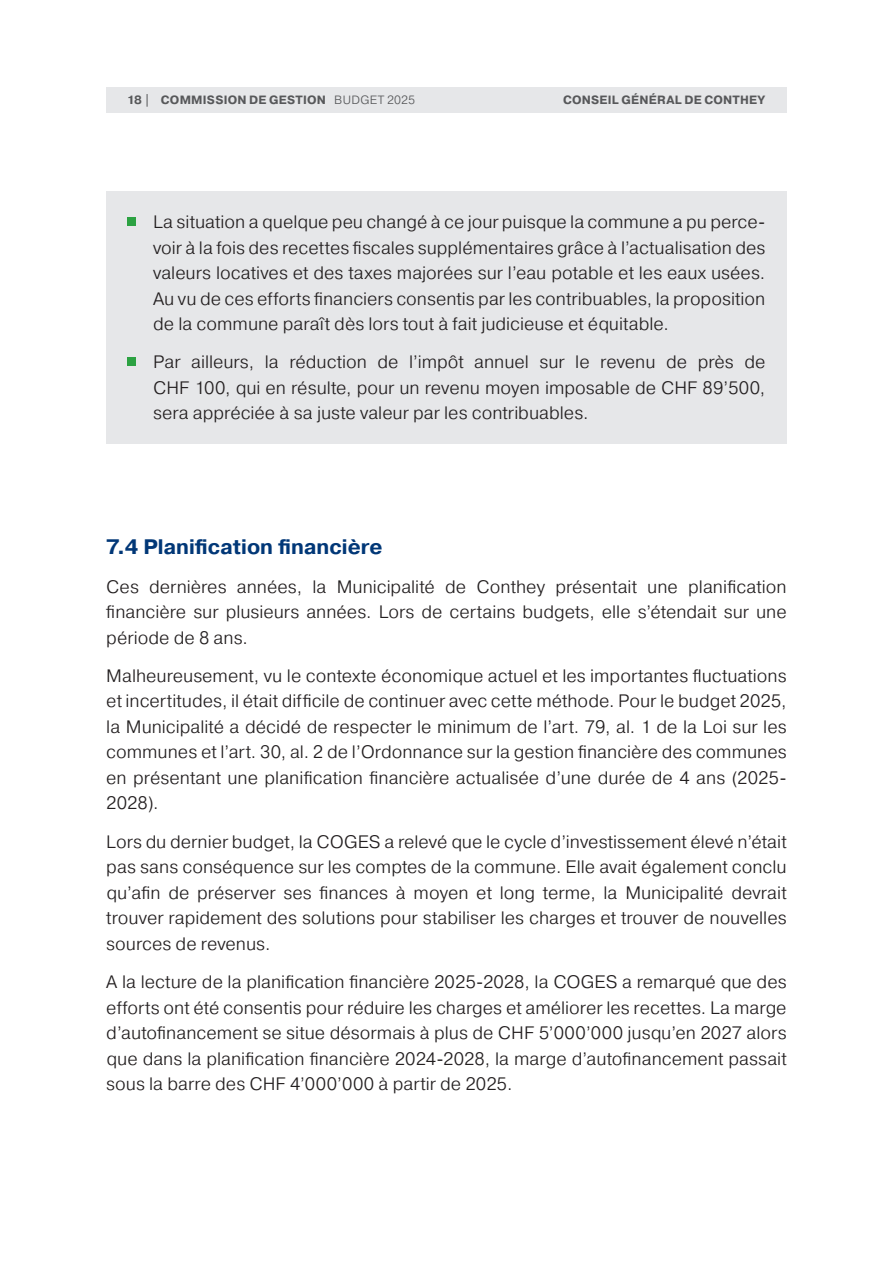
<style>
.page{position:relative;width:893px;height:1263px;background:#fff}
.page>*{position:absolute;margin:0;border:0;box-sizing:border-box;transform-origin:0 0}
.t1{font:700 21px "Pragmatica";color:#013777}
.t2{font:300 18px/25.5px "Pragmatica";color:#231f20;text-align:justify}
.t3{font:700 12px "Pragmatica";letter-spacing:.02em;color:#57585a}
.s1{font-weight:300}
</style>
<div class="page">
<div style="left:106px;top:88px;width:681px;height:25px;background:#e6e7e9"></div>
<div style="left:106px;top:191px;width:681px;height:253px;background:#e6e7e9"></div>
<div style="left:128px;top:217px;width:8px;height:9px;background:#2ca242"></div>
<div style="left:128px;top:358px;width:8px;height:8px;background:#2ca242"></div>
<p class="t3" style="left:127px;top:92px;width:290px">18 | COMMISSION DE GESTION <span class="s1">BUDGET 2025</span></p>
<p class="t3" style="left:563px;top:92px;width:204px">CONSEIL GÉNÉRAL DE CONTHEY</p>
<p class="t2" style="left:153px;top:209px;width:614px">La situation a quelque peu changé à ce jour puisque la commune a pu perce&shy;voir à la fois des recettes fiscales supplémentaires grâce à l’actualisation des valeurs locatives et des taxes majorées sur l’eau potable et les eaux usées.<br>Au vu de ces efforts financiers consentis par les contribuables, la proposition de la commune paraît dès lors tout à fait judicieuse et équitable.</p>
<p class="t2" style="left:153px;top:349px;width:614px">Par ailleurs, la réduction de l’impôt annuel sur le revenu de près de CHF 100, qui en résulte, pour un revenu moyen imposable de CHF 89’500, sera appréciée à sa juste valeur par les contribuables.</p>
<p class="t1" style="left:106px;top:533px;width:278px">7.4 Planification financière</p>
<p class="t2" style="left:106px;top:573px;width:682px">Ces dernières années, la Municipalité de Conthey présentait une planification financière sur plusieurs années. Lors de certains budgets, elle s’étendait sur une période de 8 ans.</p>
<p class="t2" style="left:106px;top:663px;width:682px">Malheureusement, vu le contexte économique actuel et les importantes fluctuations et incertitudes, il était difficile de continuer avec cette méthode. Pour le budget 2025, la Municipalité a décidé de respecter le minimum de l’art. 79, al. 1 de la Loi sur les communes et l’art. 30, al. 2 de l’Ordonnance sur la gestion financière des communes en présentant une planification financière actualisée d’une durée de 4 ans (2025- 2028).</p>
<p class="t2" style="left:106px;top:828px;width:682px">Lors du dernier budget, la COGES a relevé que le cycle d’investissement élevé n’était pas sans conséquence sur les comptes de la commune. Elle avait également conclu qu’afin de préserver ses finances à moyen et long terme, la Municipalité devrait trouver rapidement des solutions pour stabiliser les charges et trouver de nouvelles sources de revenus.</p>
<p class="t2" style="left:106px;top:969px;width:682px">A la lecture de la planification financière 2025-2028, la COGES a remarqué que des efforts ont été consentis pour réduire les charges et améliorer les recettes. La marge d’autofinancement se situe désormais à plus de CHF 5’000’000 jusqu’en 2027 alors que dans la planification financière 2024-2028, la marge d’autofinancement passait sous la barre des CHF 4’000’000 à partir de 2025.</p>
</div>
